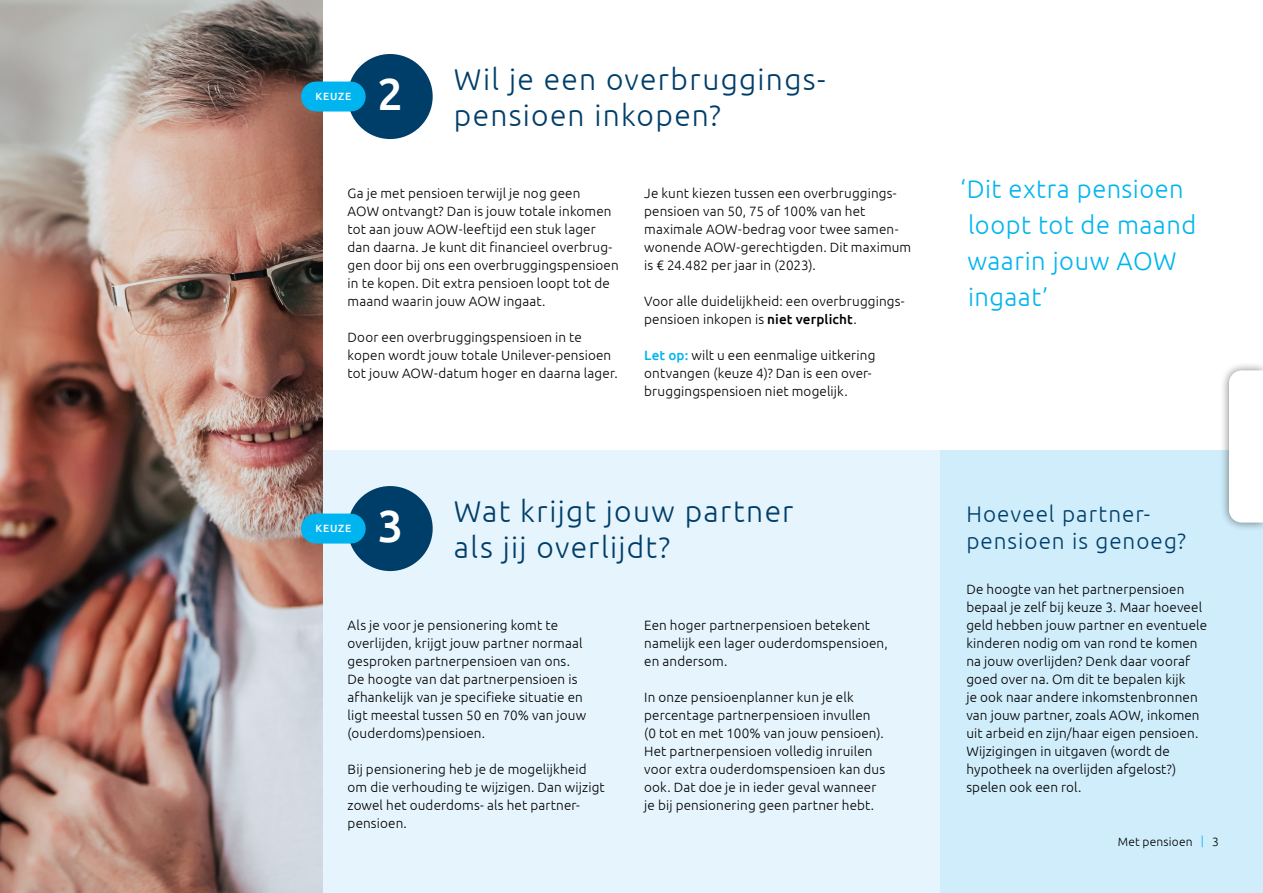
<style>
.page{position:relative;width:1263px;height:893px;background:#fff}
.page>*{position:absolute;margin:0;border:0;box-sizing:border-box;transform-origin:0 0}
.t1{font:500 45px "Ubuntu";color:#fff}
.t2{font:300 30px/36px "Ubuntu";letter-spacing:.045em;color:#003e6a}
.t3{font:300 25.5px/36px "Ubuntu";letter-spacing:.02em;color:#00b5ef}
.t4{font:300 22.5px/27px "Ubuntu";letter-spacing:.045em;color:#003e6a}
.t5{font:300 13.5px/18px "Ubuntu";letter-spacing:.01em;color:#000}
.t6{font:300 12px "Ubuntu";letter-spacing:.015em;color:#000}
.t7{font:500 10.5px "Ubuntu";letter-spacing:.075em;color:#fff}
.s1{font-weight:500}
.s2{font-weight:500;color:#00b5ef}
.s3{color:#00b5ef}
</style>
<div class="page">
<div style="left:322px;top:450px;width:619px;height:443px;background:#e6f5fd"></div>
<img style="left:0;top:0;width:322px;height:893px">
<div style="left:941px;top:450px;width:322px;height:443px;background:#d0edfb"></div>
<div style="left:348px;top:54px;width:85px;height:85px;background:#003e6a;border-radius:50%"></div>
<div style="left:316px;top:82px;width:35px;height:30px;background:#00b5ef"></div>
<div style="left:348px;top:486px;width:85px;height:85px;background:#003e6a;border-radius:50%"></div>
<div style="left:316px;top:514px;width:35px;height:30px;background:#00b5ef"></div>
<div style="left:1220px;top:361px;width:43px;height:171px;background:#000;opacity:.5"></div>
<svg style="left:1229px;top:370px;width:34px;height:153px"></svg>
<p class="t7" style="left:315px;top:89px;width:37px">KEUZE</p>
<h1 class="t1" style="left:377px;top:66px;width:27px">2</h1>
<h2 class="t2" style="left:454px;top:61px;width:373px">Wil je een overbruggings&shy;pensioen inkopen?</h2>
<p class="t5" style="left:348px;top:184px;width:273px">Ga je met pensioen terwijl je nog geen<br>AOW ontvangt? Dan is jouw totale inkomen tot aan jouw AOW-leeftijd een stuk lager dan daarna. Je kunt dit financieel overbrug&shy;gen door bij ons een overbruggingspensioen in te kopen. Dit extra pensioen loopt tot de maand waarin jouw AOW ingaat.</p>
<p class="t5" style="left:348px;top:328px;width:272px">Door een overbruggingspensioen in te kopen wordt jouw totale Unilever-pensioen tot jouw AOW-datum hoger en daarna lager.</p>
<p class="t5" style="left:644px;top:184px;width:268px">Je kunt kiezen tussen een overbruggings&shy;pensioen van 50, 75 of 100% van het maximale AOW-bedrag voor twee samen&shy;wonende AOW-gerechtigden. Dit maximum is € 24.482 per jaar in (2023).</p>
<p class="t5" style="left:644px;top:292px;width:262px">Voor alle duidelijkheid: een overbruggings&shy;pensioen inkopen is <span class="s1">niet verplicht</span>.</p>
<p class="t5" style="left:644px;top:346px;width:233px"><span class="s2">Let op:</span> wilt u een eenmalige uitkering ontvangen (keuze 4)? Dan is een over&shy;bruggingspensioen niet mogelijk.</p>
<p class="t7" style="left:315px;top:521px;width:37px">KEUZE</p>
<h1 class="t1" style="left:377px;top:498px;width:27px">3</h1>
<h2 class="t2" style="left:454px;top:493px;width:341px">Wat krijgt jouw partner als jij overlijdt?</h2>
<p class="t5" style="left:348px;top:616px;width:240px">Als je voor je pensionering komt te overlijden, krijgt jouw partner normaal gesproken partnerpensioen van ons.<br>De hoogte van dat partnerpensioen is afhankelijk van je specifieke situatie en ligt meestal tussen 50 en 70% van jouw (ouderdoms)pensioen.</p>
<p class="t5" style="left:348px;top:760px;width:259px">Bij pensionering heb je de mogelijkheid om die verhouding te wijzigen. Dan wijzigt zowel het ouderdoms- als het partner&shy;pensioen.</p>
<p class="t5" style="left:644px;top:616px;width:245px">Een hoger partnerpensioen betekent namelijk een lager ouderdomspensioen, en andersom.</p>
<p class="t5" style="left:644px;top:688px;width:242px">In onze pensioenplanner kun je elk percentage partnerpensioen invullen (0 tot en met 100% van jouw pensioen).<br>Het partnerpensioen volledig inruilen voor extra ouderdomspensioen kan dus ook. Dat doe je in ieder geval wanneer je bij pensionering geen partner hebt.</p>
<h3 class="t3" style="left:960px;top:170px;width:238px">‘Dit extra pensioen loopt tot de maand waarin jouw AOW ingaat’</h3>
<h3 class="t4" style="left:966px;top:499px;width:221px">Hoeveel partner&shy;pensioen is genoeg?</h3>
<p class="t5" style="left:966px;top:580px;width:242px">De hoogte van het partnerpensioen bepaal je zelf bij keuze 3. Maar hoeveel geld hebben jouw partner en eventuele kinderen nodig om van rond te komen na jouw overlijden? Denk daar vooraf goed over na. Om dit te bepalen kijk<br>je ook naar andere inkomstenbronnen van jouw partner, zoals AOW, inkomen uit arbeid en zijn/haar eigen pensioen.<br>Wijzigingen in uitgaven (wordt de hypotheek na overlijden afgelost?) spelen ook een rol.</p>
<p class="t6" style="left:1118px;top:835px;width:103px">Met pensioen <span class="s3">|</span> 3</p>
</div>
